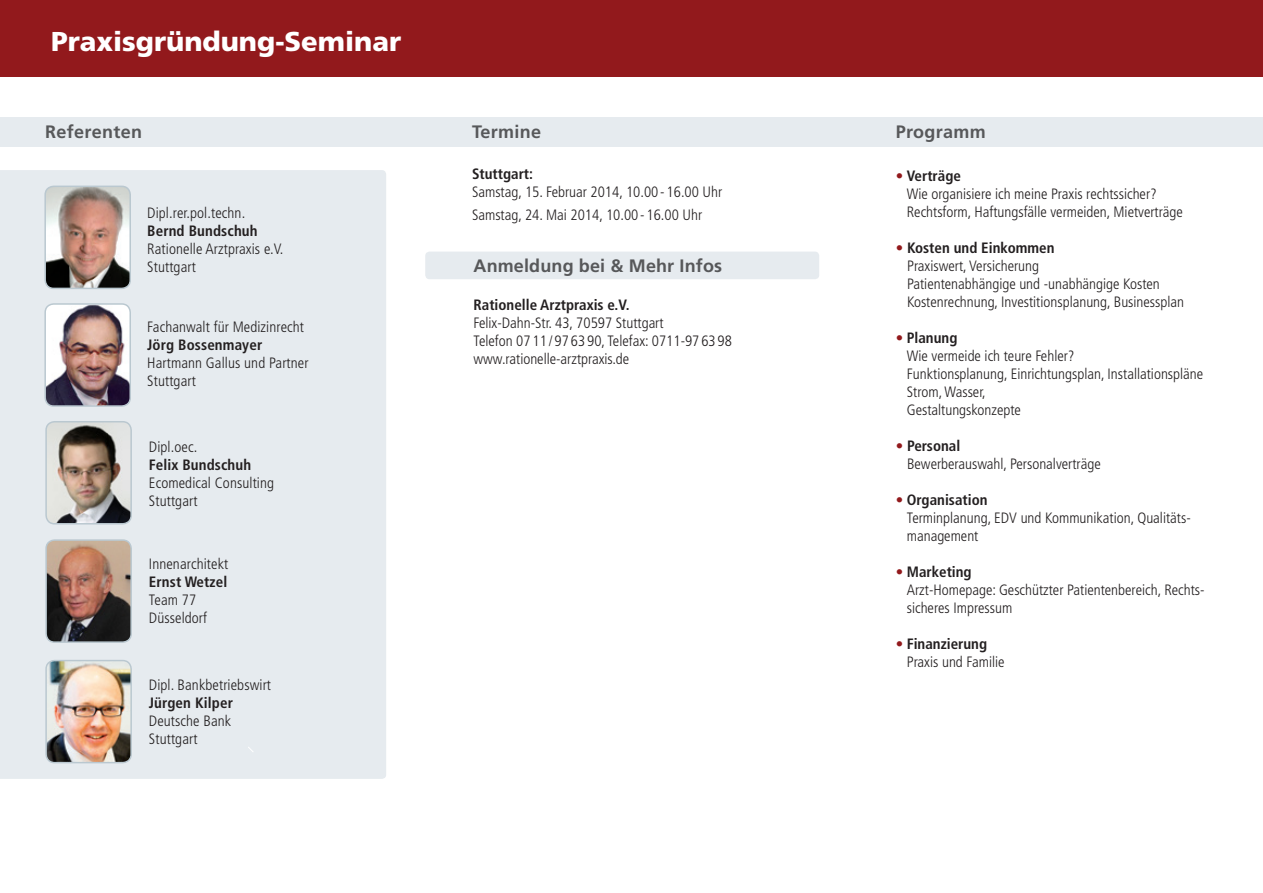
<style>
.page{position:relative;width:1263px;height:893px;background:#fff}
.page>*{position:absolute;margin:0;border:0;box-sizing:border-box;transform-origin:0 0}
._00_Titel_Innenseite{font:900 27.3px "Frutiger";color:#fff}
.t1{font:700 18px "Frutiger";letter-spacing:.01em;color:#57585a}
.t2{font:300 condensed 15px/18px "Frutiger";color:#231f20}
.s1{font-weight:700}
.s2{color:#92191c}
</style>
<div class="page">
<div style="left:0;top:117px;width:1263px;height:30px;background:#e6ebef"></div>
<div style="left:0;top:0;width:1263px;height:77px;background:#92191c"></div>
<div style="left:0;top:170px;width:386px;height:609px;background:#e6ebef"></div>
<svg style="left:248px;top:746px;width:6px;height:6px"></svg>
<div style="left:425px;top:252px;width:394px;height:27px;background:#e6ebef;border-radius:4px"></div>
<img style="left:45px;top:304px;width:85px;height:102px">
<div style="left:44px;top:303px;width:87px;height:104px;border:2px solid #bac8d0;border-radius:9px"></div>
<img style="left:45px;top:186px;width:85px;height:102px">
<div style="left:44px;top:186px;width:87px;height:103px;border:2px solid #bac8d0;border-radius:9px"></div>
<img style="left:46px;top:422px;width:85px;height:102px">
<div style="left:45px;top:421px;width:87px;height:103px;border:2px solid #bac8d0;border-radius:9px"></div>
<img style="left:46px;top:540px;width:85px;height:102px">
<div style="left:45px;top:539px;width:87px;height:104px;border:2px solid #bac8d0;border-radius:9px"></div>
<img style="left:46px;top:661px;width:85px;height:102px">
<div style="left:45px;top:660px;width:87px;height:103px;border:2px solid #bac8d0;border-radius:9px"></div>
<p class="_00_Titel_Innenseite" style="left:51px;top:25px;width:352px">Praxisgründung-Seminar</p>
<p class="t1" style="left:45px;top:122px;width:98px">Referenten</p>
<p class="t1" style="left:472px;top:122px;width:71px">Termine</p>
<p class="t1" style="left:896px;top:122px;width:92px">Programm</p>
<p class="t2" style="left:472px;top:165px;width:252px"><span class="s1">Stuttgart:<br></span>Samstag, 15. Februar 2014, 10.00 - 16.00 Uhr</p>
<p class="t2" style="left:472px;top:206px;width:232px">Samstag, 24. Mai 2014, 10.00 - 16.00 Uhr</p>
<p class="t1" style="left:473px;top:256px;width:250px">Anmeldung bei &amp; Mehr Infos</p>
<p class="t2" style="left:473px;top:296px;width:260px"><span class="s1">Rationelle Arztpraxis e.V.<br></span>Felix-Dahn-Str. 43, 70597 Stuttgart<br>Telefon 07 11 / 97 63 90, Telefax: 0711-97 63 98</p>
<p class="t2" style="left:473px;top:350px;width:157px">www.rationelle-arztpraxis.de</p>
<p class="t2" style="left:907px;top:167px;width:278px;text-indent:-11px"><span class="s2">•</span> <span class="s1">Verträge<br></span>Wie organisiere ich meine Praxis rechtssicher?<br>Rechtsform, Haftungsfälle vermeiden, Mietverträge</p>
<p class="t2" style="left:907px;top:239px;width:278px;text-indent:-11px"><span class="s2">•</span> <span class="s1">Kosten und Einkommen<br></span>Praxiswert, Versicherung<br>Patientenabhängige und -unabhängige Kosten Kostenrechnung, Investitionsplanung, Businessplan</p>
<p class="t2" style="left:907px;top:329px;width:298px;text-indent:-11px"><span class="s2">•</span> <span class="s1">Planung<br></span>Wie vermeide ich teure Fehler?<br>Funktionsplanung, Einrichtungsplan, Installationspläne<br>Strom, Wasser,<br>Gestaltungskonzepte</p>
<p class="t2" style="left:907px;top:437px;width:195px;text-indent:-11px"><span class="s2">•</span> <span class="s1">Personal<br></span>Bewerberauswahl, Personalverträge</p>
<p class="t2" style="left:907px;top:491px;width:284px;text-indent:-11px"><span class="s2">•</span> <span class="s1">Organisation<br></span>Terminplanung, EDV und Kommunikation, Qualitäts&shy;management</p>
<p class="t2" style="left:907px;top:563px;width:298px;text-indent:-11px"><span class="s2">•</span> <span class="s1">Marketing<br></span>Arzt-Homepage: Geschützter Patientenbereich, Rechts&shy;sicheres Impressum</p>
<p class="t2" style="left:907px;top:635px;width:99px;text-indent:-11px"><span class="s2">•</span> <span class="s1">Finanzierung<br></span>Praxis und Familie</p>
<p class="t2" style="left:147px;top:204px;width:138px">Dipl.rer.pol.techn.<br><span class="s1">Bernd Bundschuh<br></span>Rationelle Arztpraxis e.V.<br>Stuttgart</p>
<p class="t2" style="left:147px;top:318px;width:158px">Fachanwalt für Medizinrecht</p>
<p class="t2" style="left:147px;top:336px;width:163px"><span class="s1">Jörg Bossenmayer<br></span>Hartmann Gallus und Partner<br>Stuttgart</p>
<p class="t2" style="left:149px;top:438px;width:127px">Dipl.oec.<br><span class="s1">Felix Bundschuh<br></span>Ecomedical Consulting</p>
<p class="t2" style="left:149px;top:492px;width:50px">Stuttgart</p>
<p class="t2" style="left:149px;top:555px;width:81px">Innenarchitekt<br><span class="s1">Ernst Wetzel<br></span>Team 77<br>Düsseldorf</p>
<p class="t2" style="left:149px;top:676px;width:124px">Dipl. Bankbetriebswirt<br><span class="s1">Jürgen Kilper<br></span>Deutsche Bank<br>Stuttgart</p>
</div>
